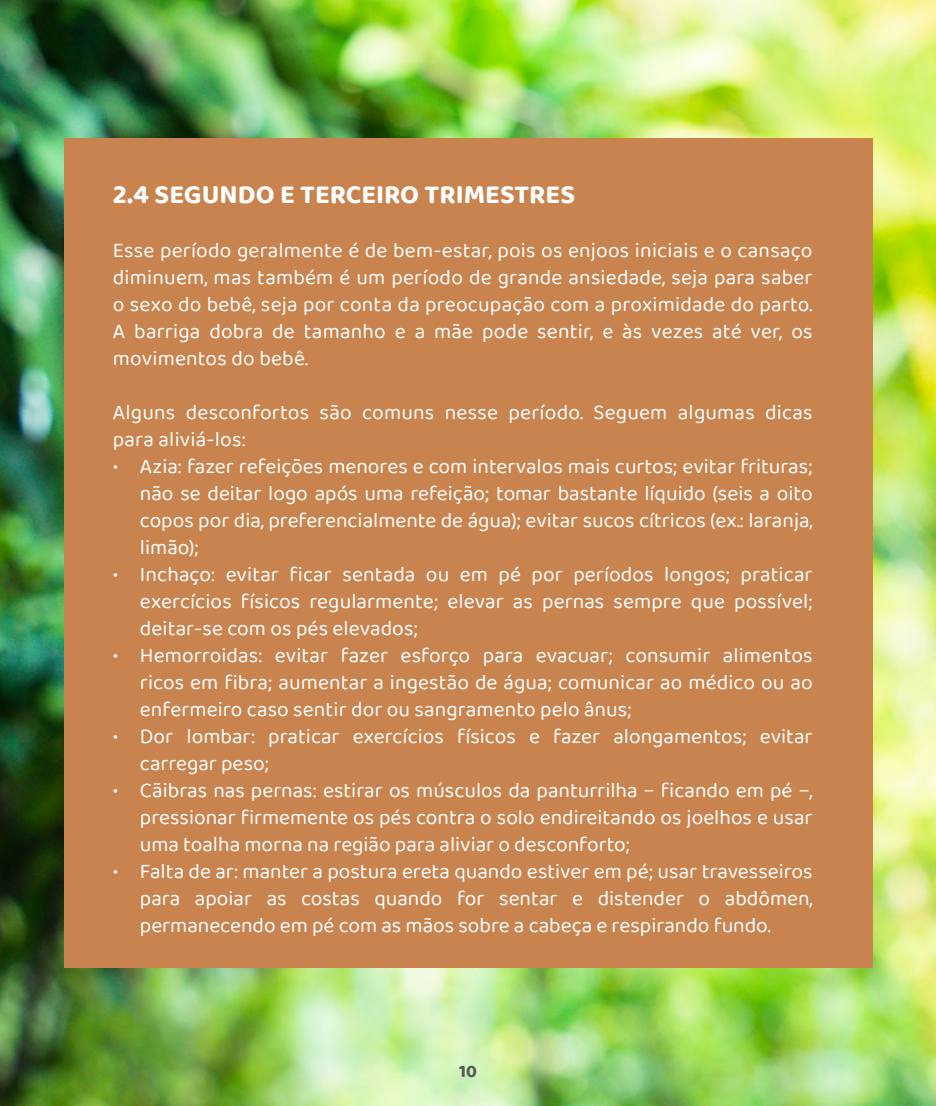
<style>
.page{position:relative;width:936px;height:1106px;background:#fff}
.page>*{position:absolute;margin:0;border:0;box-sizing:border-box;transform-origin:0 0}
.t1{font:700 27px "Baloo Tamma 2";color:#fff}
.t2{font:21px/27px "Baloo Tamma 2";color:#fff;text-align:justify}
.t3{font:700 18px "Baloo Tamma 2";color:#575756}
</style>
<div class="page">
<img style="left:0;top:0;width:935px;height:1106px">
<div style="left:64px;top:138px;width:808px;height:829px;background:#c8834e"></div>
<p class="t1" style="left:113px;top:177px;width:464px">2.4 SEGUNDO E TERCEIRO TRIMESTRES</p>
<p class="t2" style="left:113px;top:236px;width:701px">Esse período geralmente é de bem-estar, pois os enjoos iniciais e o cansaço diminuem, mas também é um período de grande ansiedade, seja para saber o sexo do bebê, seja por conta da preocupação com a proximidade do parto.<br>A barriga dobra de tamanho e a mãe pode sentir, e às vezes até ver, os movimentos do bebê.</p>
<p class="t2" style="left:113px;top:398px;width:701px">Alguns desconfortos são comuns nesse período. Seguem algumas dicas para aliviá-los:</p>
<p class="t2" style="left:140px;top:452px;width:674px;text-indent:-27px">• Azia: fazer refeições menores e com intervalos mais curtos; evitar frituras; não se deitar logo após uma refeição; tomar bastante líquido (seis a oito copos por dia, preferencialmente de água); evitar sucos cítricos (ex.: laranja, limão);</p>
<p class="t2" style="left:140px;top:560px;width:674px;text-indent:-27px">• Inchaço: evitar ficar sentada ou em pé por períodos longos; praticar exercícios físicos regularmente; elevar as pernas sempre que possível; deitar-se com os pés elevados;</p>
<p class="t2" style="left:140px;top:641px;width:674px;text-indent:-27px">• Hemorroidas: evitar fazer esforço para evacuar; consumir alimentos ricos em fibra; aumentar a ingestão de água; comunicar ao médico ou ao enfermeiro caso sentir dor ou sangramento pelo ânus;</p>
<p class="t2" style="left:140px;top:722px;width:674px;text-indent:-27px">• Dor lombar: praticar exercícios físicos e fazer alongamentos; evitar carregar peso;</p>
<p class="t2" style="left:140px;top:776px;width:674px;text-indent:-27px">• Cãibras nas pernas: estirar os músculos da panturrilha − ficando em pé −, pressionar firmemente os pés contra o solo endireitando os joelhos e usar uma toalha morna na região para aliviar o desconforto;</p>
<p class="t2" style="left:140px;top:857px;width:674px;text-indent:-27px">• Falta de ar: manter a postura ereta quando estiver em pé; usar travesseiros para apoiar as costas quando for sentar e distender o abdômen, permanecendo em pé com as mãos sobre a cabeça e respirando fundo.</p>
<p class="t3" style="left:459px;top:1060px;width:19px">10</p>
</div>
